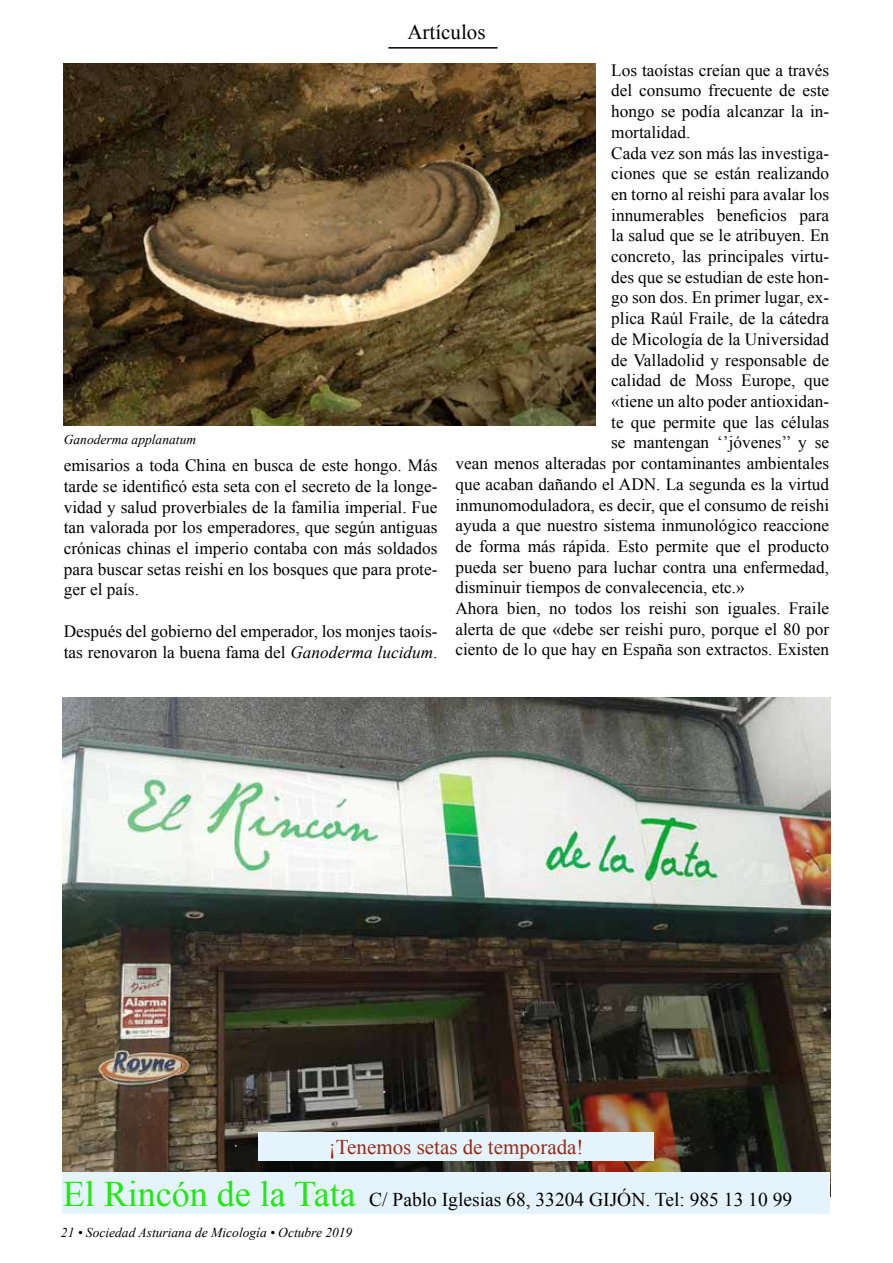
<style>
.page{position:relative;width:893px;height:1263px;background:#fff}
.page>*{position:absolute;margin:0;border:0;box-sizing:border-box;transform-origin:0 0}
.t1{font:21px "Times New Roman";color:#972a15}
.t2{font:21px "Times New Roman";color:#000}
.t3{font:19.5px "Times New Roman";color:#000}
.t4{font:17.25px/20.7px "Times New Roman";color:#000;text-align:justify}
.t5{font:italic 13.5px "Times New Roman";color:#000}
.s1{font-style:italic}
.s2{font-size:36px;color:#20e811}
</style>
<div class="page">
<hr style="left:388px;top:47px;width:109px;height:2px;background:#000">
<img style="left:63px;top:697px;width:767px;height:476px">
<div style="left:63px;top:1173px;width:767px;height:41px;background:#e5f4fc"></div>
<div style="left:259px;top:1133px;width:395px;height:28px;background:#e5f4fc"></div>
<img style="left:64px;top:64px;width:531px;height:361px">
<p class="t2" style="left:407px;top:18px;width:80px">Artículos</p>
<p class="t5" style="left:64px;top:430px;width:134px">Ganoderma applanatum</p>
<p class="t4" style="left:64px;top:455px;width:375px">emisarios a toda China en busca de este hongo. Más tarde se identificó esta seta con el secreto de la longe&shy;vidad y salud proverbiales de la familia imperial. Fue tan valorada por los emperadores, que según antiguas crónicas chinas el imperio contaba con más soldados para buscar setas reishi en los bosques que para prote&shy;ger el país.</p>
<p class="t4" style="left:64px;top:620px;width:375px">Después del gobierno del emperador, los monjes taoís&shy;tas renovaron la buena fama del <span class="s1">Ganoderma lucidum</span>.</p>
<p class="t4" style="left:611px;top:59px;width:219px">Los taoístas creían que a través</p>
<p class="t4" style="left:611px;top:80px;width:219px">del consumo frecuente de este</p>
<p class="t4" style="left:611px;top:101px;width:219px">hongo se podía alcanzar la in-</p>
<p class="t4" style="left:611px;top:121px;width:81px">mortalidad.</p>
<p class="t4" style="left:611px;top:142px;width:219px">Cada vez son más las investiga-</p>
<p class="t4" style="left:611px;top:163px;width:219px">ciones que se están realizando</p>
<p class="t4" style="left:611px;top:184px;width:219px">en torno al reishi para avalar los</p>
<p class="t4" style="left:611px;top:204px;width:219px">innumerables beneficios para</p>
<p class="t4" style="left:611px;top:225px;width:219px">la salud que se le atribuyen. En</p>
<p class="t4" style="left:611px;top:246px;width:219px">concreto, las principales virtu-</p>
<p class="t4" style="left:611px;top:266px;width:219px">des que se estudian de este hon-</p>
<p class="t4" style="left:611px;top:287px;width:219px">go son dos. En primer lugar, ex-</p>
<p class="t4" style="left:611px;top:308px;width:219px">plica Raúl Fraile, de la cátedra</p>
<p class="t4" style="left:611px;top:328px;width:219px">de Micología de la Universidad</p>
<p class="t4" style="left:611px;top:349px;width:219px">de Valladolid y responsable de</p>
<p class="t4" style="left:611px;top:370px;width:219px">calidad de Moss Europe, que</p>
<p class="t4" style="left:611px;top:391px;width:219px">«tiene un alto poder antioxidan-</p>
<p class="t4" style="left:611px;top:411px;width:219px">te que permite que las células</p>
<p class="t4" style="left:611px;top:432px;width:219px">se mantengan ‘’jóvenes’’ y se</p>
<p class="t4" style="left:455px;top:453px;width:375px">vean menos alteradas por contaminantes ambientales</p>
<p class="t4" style="left:455px;top:473px;width:375px">que acaban dañando el ADN. La segunda es la virtud</p>
<p class="t4" style="left:455px;top:494px;width:375px">inmunomoduladora, es decir, que el consumo de reishi</p>
<p class="t4" style="left:455px;top:515px;width:375px">ayuda a que nuestro sistema inmunológico reaccione</p>
<p class="t4" style="left:455px;top:535px;width:375px">de forma más rápida. Esto permite que el producto</p>
<p class="t4" style="left:455px;top:556px;width:375px">pueda ser bueno para luchar contra una enfermedad,</p>
<p class="t4" style="left:455px;top:577px;width:291px">disminuir tiempos de convalecencia, etc.»</p>
<p class="t4" style="left:455px;top:598px;width:375px">Ahora bien, no todos los reishi son iguales. Fraile</p>
<p class="t4" style="left:455px;top:618px;width:375px">alerta de que «debe ser reishi puro, porque el 80 por</p>
<p class="t4" style="left:455px;top:639px;width:375px">ciento de lo que hay en España son extractos. Existen</p>
<p class="t1" style="left:329px;top:1133px;width:256px">¡Tenemos setas de temporada!</p>
<p class="t3" style="left:63px;top:1186px;width:731px"><span class="s2">El Rincón de la Tata</span> C/ Pablo Iglesias 68, 33204 GIJÓN. Tel: 985 13 10 99</p>
<p class="t5" style="left:61px;top:1223px;width:293px">21 • Sociedad Asturiana de Micología • Octubre 2019</p>
</div>
